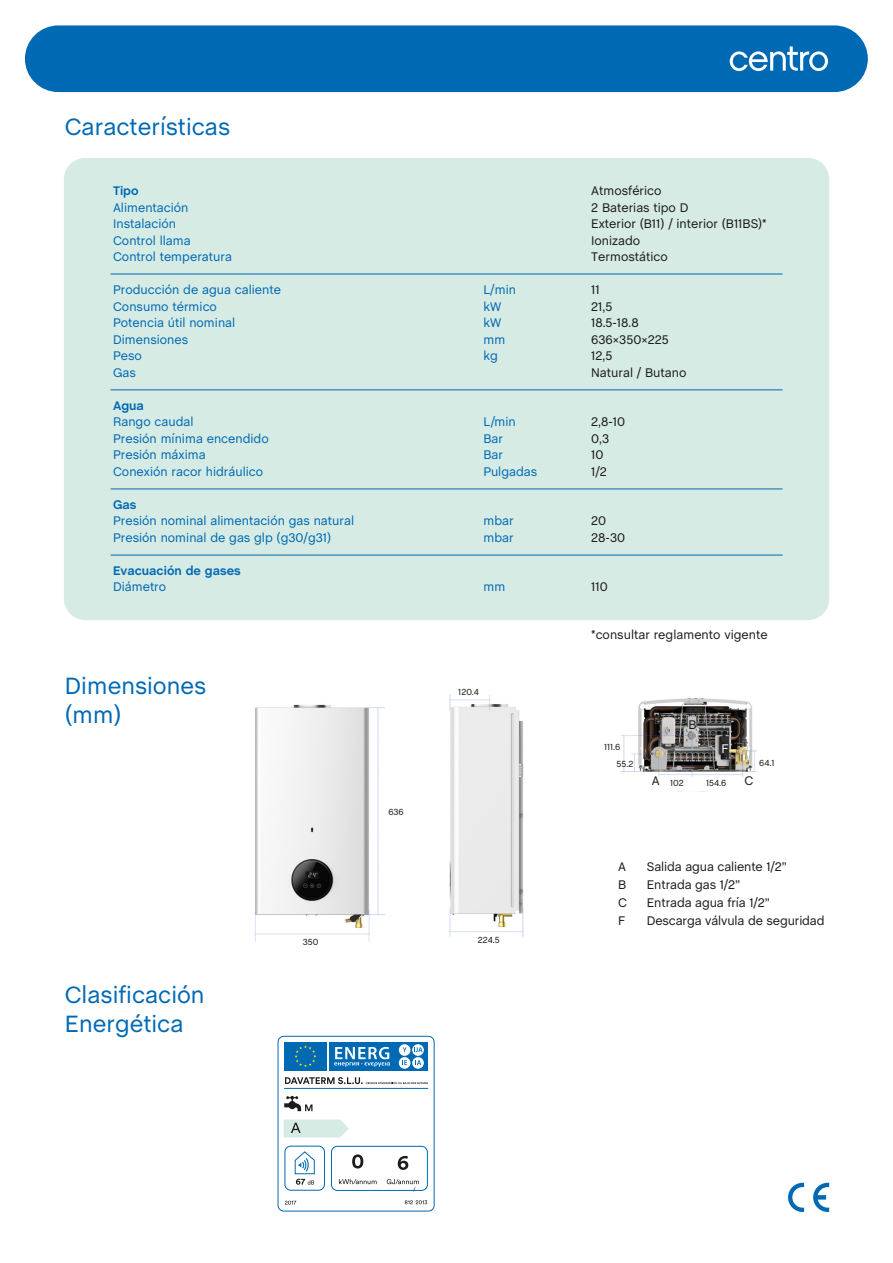
<style>
.page{position:relative;width:893px;height:1263px;background:#fff}
.page>*{position:absolute;margin:0;border:0;box-sizing:border-box;transform-origin:0 0}
.t1{font:24px/28.8px "Chalet";color:#0069b4}
.t2{font:12.75px/16.5px "Chalet";color:#0069b4}
.t3{font:12.75px/16.5px "Chalet";color:#1d1d1b}
.t4{font:700 12.75px "Chalet";color:#0069b4}
.t5{font:12.75px "Chalet";color:#fff}
.t6{font:9px/17.4px "Chalet";color:#1d1d1b}
</style>
<div class="page">
<div style="left:64px;top:158px;width:765px;height:462px;background:#d6ebe4;border-radius:21px"></div>
<svg style="left:788px;top:1183px;width:16px;height:29px"></svg>
<svg style="left:813px;top:1183px;width:16px;height:29px"></svg>
<svg style="left:284px;top:1119px;width:65px;height:18px"></svg>
<div style="left:278px;top:1036px;width:157px;height:175px;border:1px solid #0069b4;border-radius:6px"></div>
<div style="left:284px;top:1042px;width:43px;height:29px;background:#0069b4"></div>
<svg style="left:295px;top:1045px;width:21px;height:22px"></svg>
<div style="left:330px;top:1042px;width:98px;height:28px;background:#0069b4"></div>
<svg style="left:334px;top:1047px;width:56px;height:20px"></svg>
<div style="left:399px;top:1044px;width:11px;height:12px;background:#fff;border-radius:50%"></div>
<svg style="left:403px;top:1047px;width:4px;height:5px"></svg>
<svg style="left:412px;top:1044px;width:12px;height:12px"></svg>
<svg style="left:399px;top:1057px;width:11px;height:12px"></svg>
<svg style="left:402px;top:1060px;width:5px;height:5px"></svg>
<svg style="left:412px;top:1057px;width:12px;height:12px"></svg>
<svg style="left:414px;top:1047px;width:8px;height:5px"></svg>
<svg style="left:415px;top:1060px;width:6px;height:5px"></svg>
<hr style="left:284px;top:1088px;width:144px;height:1px;background:#0069b4">
<div style="left:285px;top:1146px;width:40px;height:44px;border:1px solid #0069b4;border-radius:6px"></div>
<svg style="left:284px;top:1096px;width:28px;height:15px"></svg>
<svg style="left:285px;top:1201px;width:11px;height:4px"></svg>
<svg style="left:294px;top:1145px;width:134px;height:46px"></svg>
<svg style="left:405px;top:1200px;width:22px;height:4px"></svg>
<svg style="left:285px;top:1077px;width:143px;height:7px"></svg>
<hr style="left:111px;top:555px;width:672px;height:1px;background:#0069b4">
<hr style="left:111px;top:389px;width:672px;height:1px;background:#0069b4">
<hr style="left:111px;top:274px;width:672px;height:1px;background:#0069b4">
<hr style="left:111px;top:489px;width:672px;height:1px;background:#0069b4">
<img style="left:255px;top:695px;width:269px;height:247px">
<img style="left:620px;top:698px;width:137px;height:79px">
<div style="left:25px;top:25px;width:843px;height:67px;background:#0069b4;border-radius:33px"></div>
<svg style="left:730px;top:46px;width:98px;height:25px"></svg>
<h1 class="t1" style="left:65px;top:112px;width:167px">Características</h1>
<p class="t4" style="left:113px;top:183px;width:27px">Tipo</p>
<p class="t2" style="left:113px;top:199px;width:120px">Alimentación<br>Instalación<br>Control llama<br>Control temperatura</p>
<p class="t2" style="left:113px;top:282px;width:169px">Producción de agua caliente<br>Consumo térmico<br>Potencia útil nominal<br>Dimensiones<br>Peso<br>Gas</p>
<p class="t4" style="left:113px;top:398px;width:32px">Agua</p>
<p class="t2" style="left:113px;top:414px;width:157px">Rango caudal<br>Presión mínima encendido<br>Presión máxima<br>Conexión racor hidráulico</p>
<p class="t4" style="left:113px;top:497px;width:25px">Gas</p>
<p class="t2" style="left:113px;top:513px;width:243px">Presión nominal alimentación gas natural<br>Presión nominal de gas glp (g30/g31)</p>
<p class="t4" style="left:113px;top:563px;width:129px">Evacuación de gases</p>
<p class="t2" style="left:113px;top:579px;width:55px">Diámetro</p>
<h1 class="t1" style="left:65px;top:671px;width:143px">Dimensiones (mm)</h1>
<p class="t6" style="left:388px;top:803px;width:17px">636</p>
<p class="t2" style="left:483px;top:282px;width:34px">L/min kW kW mm kg</p>
<p class="t2" style="left:483px;top:413px;width:55px">L/min<br>Bar<br>Bar<br>Pulgadas</p>
<p class="t2" style="left:483px;top:512px;width:32px">mbar mbar</p>
<p class="t2" style="left:483px;top:578px;width:23px">mm</p>
<p class="t6" style="left:458px;top:683px;width:22px">120.4</p>
<h1 class="t1" style="left:65px;top:980px;width:141px">Clasificación<br>Energética</h1>
<p class="t6" style="left:303px;top:933px;width:17px">350</p>
<p class="t6" style="left:478px;top:931px;width:23px">224.5</p>
<p class="t3" style="left:591px;top:182px;width:177px">Atmosférico<br>2 Baterias tipo D<br>Exterior (B11) / interior (B11BS)*<br>Ionizado<br>Termostático</p>
<p class="t3" style="left:591px;top:281px;width:97px">11<br>21,5<br>18.5-18.8<br>636×350×225<br>12,5<br>Natural / Butano</p>
<p class="t3" style="left:591px;top:413px;width:35px">2,8-10<br>0,3<br>10<br>1/2</p>
<p class="t3" style="left:591px;top:512px;width:35px">20<br>28-30</p>
<p class="t3" style="left:591px;top:578px;width:18px">110</p>
<p class="t3" style="left:591px;top:626px;width:178px">*consultar reglamento vigente</p>
<p class="t6" style="left:617px;top:738px;width:18px;text-indent:-12px">111.6<br>55.2</p>
<p class="t3" style="left:652px;top:773px;width:9px">A</p>
<p class="t3" style="left:688px;top:717px;width:10px">B</p>
<p class="t5" style="left:722px;top:741px;width:9px">F</p>
<p class="t6" style="left:670px;top:774px;width:15px">102</p>
<p class="t6" style="left:706px;top:774px;width:22px">154.6</p>
<p class="t6" style="left:759px;top:754px;width:17px">64.1</p>
<p class="t3" style="left:744px;top:773px;width:10px">C</p>
<p class="t3" style="left:618px;top:857px;width:10px;line-height:18px;text-align:justify">A B C F</p>
<p class="t3" style="left:647px;top:857px;width:179px;line-height:18px">Salida agua caliente 1/2”<br>Entrada gas 1/2”<br>Entrada agua fría 1/2”<br>Descarga válvula de seguridad</p>
</div>
